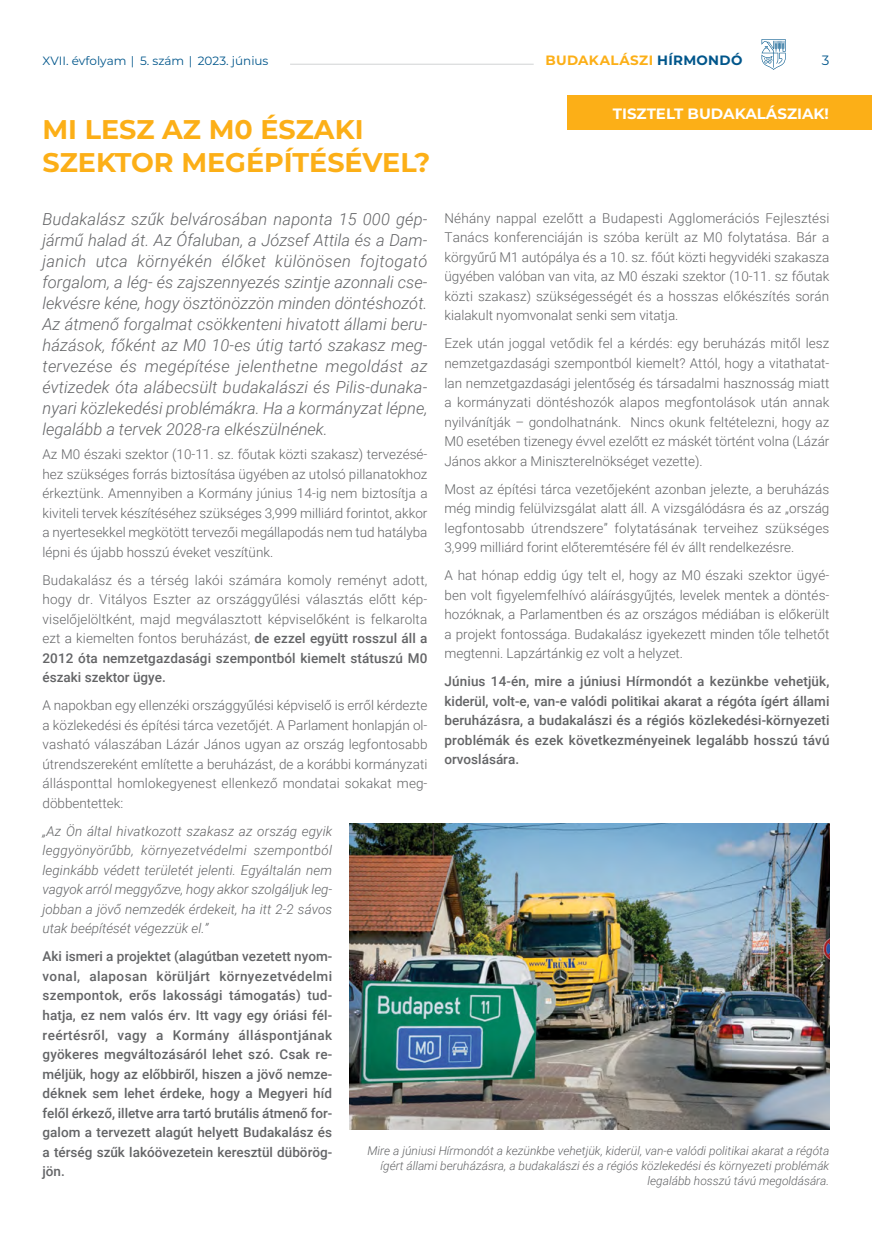
<style>
.page{position:relative;width:872px;height:1234px;background:#fff}
.page>*{position:absolute;margin:0;border:0;box-sizing:border-box;transform-origin:0 0}
.t1{font:700 27px/33px "Montserrat";color:#fcaf17}
.bh{font:italic 300 16.5px/21px "Roboto";color:#636466;text-align:justify}
.t2{font:700 15px "Montserrat";color:#fff}
.bh-2{font:300 13.5px/19.5px "Roboto";color:#636466;text-align:justify}
.bh-3{font:500 13.5px/19.5px "Roboto";color:#636466;text-align:justify}
.bh-4{font:italic 300 13.5px/19.5px "Roboto";color:#636466;text-align:justify}
.t3{font:700 13.5px "Montserrat";letter-spacing:.025em;color:#fcaf17}
.t4{font:13.5px "Montserrat";color:#00568b}
.bh-5{font:italic 300 12px/15px "Roboto";color:#636466;text-align:right}
.t5{font:12px "Montserrat";color:#00568b}
.s1{color:#00568b}
.s2{font-weight:500}
</style>
<div class="page">
<hr style="left:290px;top:64px;width:243px;height:1px;background:#d1d3d4">
<svg style="left:761px;top:39px;width:25px;height:31px"></svg>
<div style="left:568px;top:96px;width:304px;height:34px;background:#fcaf17"></div>
<img style="left:349px;top:823px;width:480px;height:306px">
<p class="t5" style="left:43px;top:52px;width:227px">XVII. évfolyam | 5. szám | 2023. június</p>
<p class="t3" style="left:545px;top:50px;width:198px">BUDAKALÁSZI <span class="s1">HÍRMONDÓ</span></p>
<p class="t4" style="left:822px;top:51px;width:9px">3</p>
<p class="t2" style="left:613px;top:103px;width:218px">TISZTELT BUDAKALÁSZIAK!</p>
<p class="t1" style="left:43px;top:111px;width:389px">MI LESZ AZ M0 ÉSZAKI<br>SZEKTOR MEGÉPÍTÉSÉVEL?</p>
<p class="bh" style="left:43px;top:208px;width:386px">Budakalász szűk belvárosában naponta 15 000 gép&shy;jármű halad át. Az Ófaluban, a József Attila és a Dam&shy;janich utca környékén élőket különösen fojtogató forgalom, a lég- és zajszennyezés szintje azonnali cse&shy;lekvésre kéne, hogy ösztönözzön minden döntéshozót.<br>Az átmenő forgalmat csökkenteni hivatott állami beru&shy;házások, főként az M0 10-es útig tartó szakasz meg&shy;tervezése és megépítése jelenthetne megoldást az évtizedek óta alábecsült budakalászi és Pilis-dunaka&shy;nyari közlekedési problémákra. Ha a kormányzat lépne, legalább a tervek 2028-ra elkészülnének.</p>
<p class="bh-2" style="left:43px;top:444px;width:386px">Az M0 északi szektor (10-11. sz. főutak közti szakasz) tervezésé&shy;hez szükséges forrás biztosítása ügyében az utolsó pillanatokhoz érkeztünk. Amennyiben a Kormány június 14-ig nem biztosítja a kiviteli tervek készítéséhez szükséges 3,999 milliárd forintot, akkor a nyertesekkel megkötött tervezői megállapodás nem tud hatályba lépni és újabb hosszú éveket veszítünk.</p>
<p class="bh-2" style="left:43px;top:569px;width:386px">Budakalász és a térség lakói számára komoly reményt adott, hogy dr. Vitályos Eszter az országgyűlési választás előtt kép&shy;viselőjelöltként, majd megválasztott képviselőként is felkarolta ezt a kiemelten fontos beruházást, <span class="s2">de ezzel együtt rosszul áll a 2012 óta nemzetgazdasági szempontból kiemelt státuszú M0 északi szektor ügye.</span></p>
<p class="bh-2" style="left:43px;top:695px;width:386px">A napokban egy ellenzéki országgyűlési képviselő is erről kérdezte a közlekedési és építési tárca vezetőjét. A Parlament honlapján ol&shy;vasható válaszában Lázár János ugyan az ország legfontosabb útrendszereként említette a beruházást, de a korábbi kormányzati állásponttal homlokegyenest ellenkező mondatai sokakat meg&shy;döbbentettek:</p>
<p class="bh-4" style="left:43px;top:820px;width:291px">„Az Ön által hivatkozott szakasz az ország egyik leggyönyörűbb, környezetvédelmi szempontból leginkább védett területét jelenti. Egyáltalán nem vagyok arról meggyőzve, hogy akkor szolgáljuk leg&shy;jobban a jövő nemzedék érdekeit, ha itt 2-2 sávos utak beépítését végezzük el.”</p>
<p class="bh-3" style="left:43px;top:946px;width:291px">Aki ismeri a projektet (alagútban vezetett nyom&shy;vonal, alaposan körüljárt környezetvédelmi szem-pontok, erős lakossági támogatás) tud&shy;hatja, ez nem valós érv. Itt vagy egy óriási fél&shy;re-értésről, vagy a Kormány álláspontjának gyökeres megváltozásáról lehet szó. Csak re&shy;méljük, hogy az előbbiről, hiszen a jövő nemze&shy;déknek sem lehet érdeke, hogy a Megyeri híd felől érkező, illetve arra tartó brutális átmenő for&shy;galom a tervezett alagút helyett Budakalász és a térség szűk lakóövezetein keresztül dübörög&shy;jön.</p>
<p class="bh-2" style="left:444px;top:208px;width:386px">Néhány nappal ezelőtt a Budapesti Agglomerációs Fejlesztési Tanács konferenciáján is szóba került az M0 folytatása. Bár a körgyűrű M1 autópálya és a 10. sz. főút közti hegyvidéki szakasza ügyében valóban van vita, az M0 északi szektor (10-11. sz főutak közti szakasz) szükségességét és a hosszas előkészítés során kialakult nyomvonalat senki sem vitatja.</p>
<p class="bh-2" style="left:444px;top:333px;width:386px">Ezek után joggal vetődik fel a kérdés: egy beruházás mitől lesz nemzetgazdasági szempontból kiemelt? Attól, hogy a vitathatat&shy;lan nemzetgazdasági jelentőség és társadalmi hasznosság miatt a kormányzati döntéshozók alapos megfontolások után annak nyilvánítják – gondolhatnánk. Nincs okunk feltételezni, hogy az M0 esetében tizenegy évvel ezelőtt ez máskét történt volna (Lázár János akkor a Miniszterelnökséget vezette).</p>
<p class="bh-2" style="left:444px;top:478px;width:386px">Most az építési tárca vezetőjeként azonban jelezte, a beruházás még mindig felülvizsgálat alatt áll. A vizsgálódásra és az „ország legfontosabb útrendszere” folytatásának terveihez szükséges 3,999 milliárd forint előteremtésére fél év állt rendelkezésre.</p>
<p class="bh-2" style="left:444px;top:565px;width:386px">A hat hónap eddig úgy telt el, hogy az M0 északi szektor ügyé&shy;ben volt figyelemfelhívó aláírásgyűjtés, levelek mentek a döntés&shy;hozóknak, a Parlamentben és az országos médiában is előkerült a projekt fontossága. Budakalász igyekezett minden tőle telhetőt megtenni. Lapzártánkig ez volt a helyzet.</p>
<p class="bh-3" style="left:444px;top:671px;width:386px">Június 14-én, mire a júniusi Hírmondót a kezünkbe vehetjük, kiderül, volt-e, van-e valódi politikai akarat a régóta ígért állami beruházásra, a budakalászi és a régiós közlekedési-környezeti problémák és ezek következményeinek legalább hosszú távú orvoslására.</p>
<p class="bh-5" style="left:367px;top:1142px;width:463px">Mire a júniusi Hírmondót a kezünkbe vehetjük, kiderül, van-e valódi politikai akarat a régóta ígért állami beruházásra, a budakalászi és a régiós közlekedési és környezeti problémák</p>
<p class="bh-5" style="left:647px;top:1172px;width:183px">legalább hosszú távú megoldására.</p>
</div>
